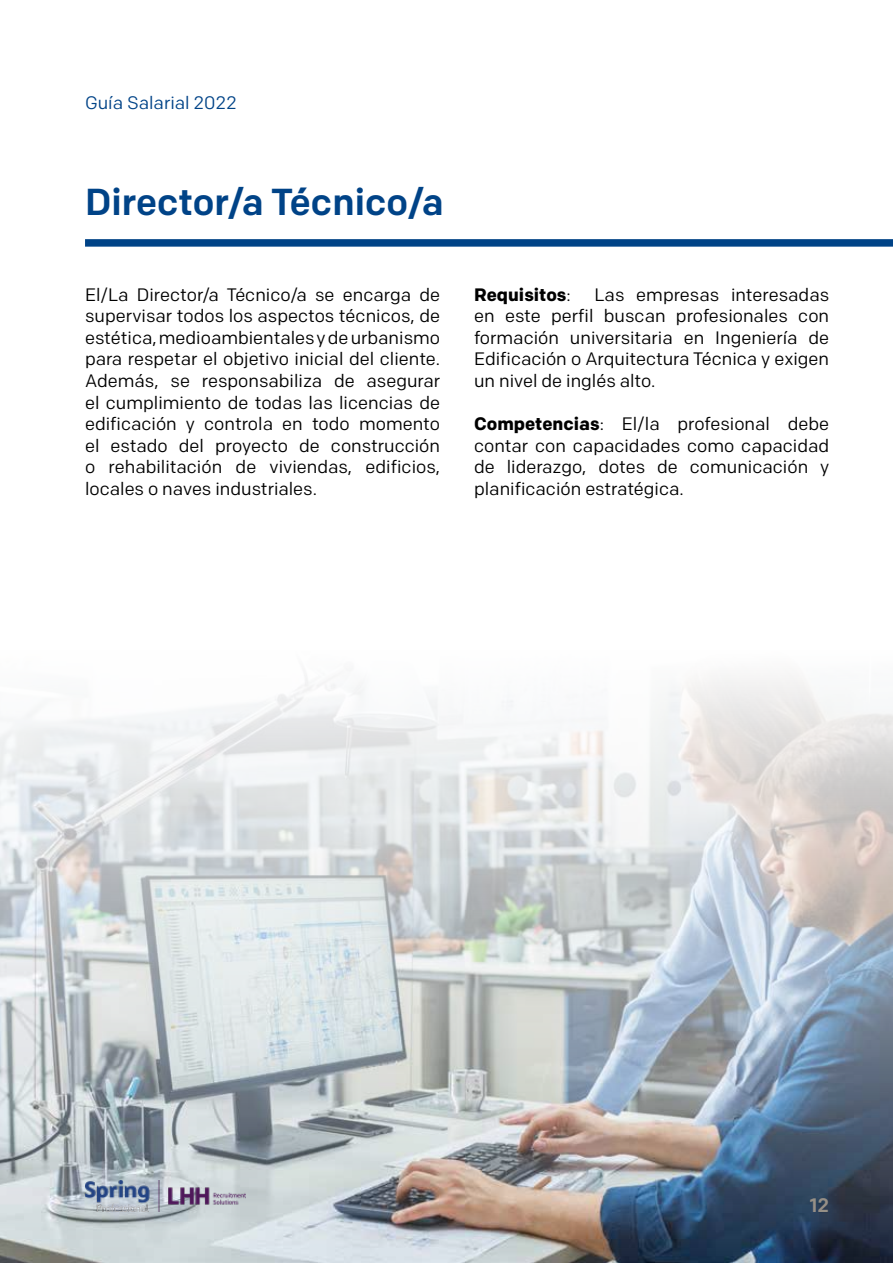
<style>
.page{position:relative;width:893px;height:1263px;background:#fff}
.page>*{position:absolute;margin:0;border:0;box-sizing:border-box;transform-origin:0 0}
.t1{font:500 37.5px "Colfax";color:#004387}
.t2{font:500 19.5px "Colfax";color:#968f86}
.t3{font:18px/21.6px "Colfax";color:#000;text-align:justify}
.t4{font:18px "Colfax";color:#004387}
.t5{font:700 18px "Colfax";color:#000}
.s1{font-weight:400}
.s2{font-weight:700}
</style>
<div class="page">
<div style="left:85px;top:239px;width:808px;height:8px;background:#004387"></div>
<img style="left:0;top:675px;width:893px;height:588px">
<img style="left:85px;top:1180px;width:161px;height:32px">
<p class="t4" style="left:85px;top:92px;width:153px">Guía Salarial 2022</p>
<h1 class="t1" style="left:85px;top:179px;width:360px">Director/a Técnico/a</h1>
<p class="t3" style="left:85px;top:283px;width:357px">El/La Director/a Técnico/a se encarga de supervisar todos los aspectos técnicos, de estética, medioambientales y de urbanismo para respetar el objetivo inicial del cliente.<br>Además, se responsabiliza de asegurar el cumplimiento de todas las licencias de edificación y controla en todo momento el estado del proyecto de construcción o rehabilitación de viviendas, edificios, locales o naves industriales.</p>
<p class="t5" style="left:474px;top:283px;width:98px">Requisitos<span class="s1">:</span></p>
<p class="t3" style="left:474px;top:283px;width:357px;text-indent:120px">Las empresas interesadas en este perfil buscan profesionales con formación universitaria en Ingeniería de Edificación o Arquitectura Técnica y exigen un nivel de inglés alto.</p>
<p class="t3" style="left:474px;top:413px;width:357px"><span class="s2">Competencias</span>: El/la profesional debe contar con capacidades como capacidad de liderazgo, dotes de comunicación y planificación estratégica.</p>
<p class="t2" style="left:810px;top:1193px;width:21px">12</p>
</div>
